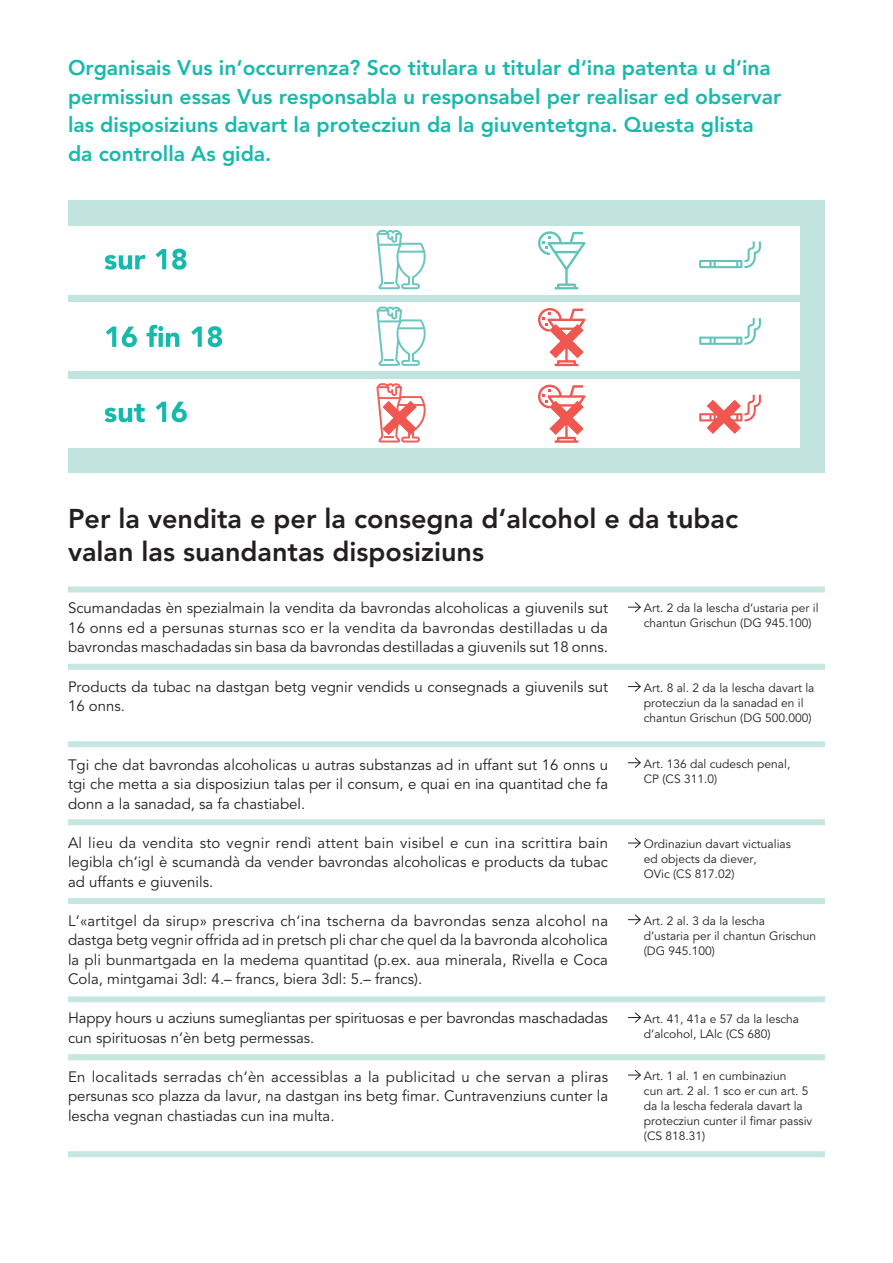
<style>
.page{position:relative;width:893px;height:1263px;background:#fff}
.page>*{position:absolute;margin:0;border:0;box-sizing:border-box;transform-origin:0 0}
.t1{font:800 27px/33px "Avenir";color:#231f20}
.t2{font:800 21px/28.5px "Avenir";color:#15baac}
.t3{font:15px/19.5px "Avenir";color:#231f20;text-align:justify}
.t4{font:12px/15px "Avenir";color:#231f20}
</style>
<div class="page">
<div style="left:68px;top:201px;width:757px;height:272px;background:#c1e4df"></div>
<div style="left:68px;top:226px;width:731px;height:68px;background:#fff"></div>
<div style="left:68px;top:303px;width:731px;height:68px;background:#fff"></div>
<div style="left:68px;top:379px;width:731px;height:68px;background:#fff"></div>
<svg style="left:699px;top:318px;width:62px;height:27px"></svg>
<svg style="left:376px;top:307px;width:50px;height:59px"></svg>
<svg style="left:538px;top:231px;width:47px;height:58px"></svg>
<svg style="left:699px;top:241px;width:62px;height:27px"></svg>
<svg style="left:376px;top:230px;width:50px;height:59px"></svg>
<svg style="left:538px;top:385px;width:48px;height:58px"></svg>
<svg style="left:699px;top:394px;width:62px;height:40px"></svg>
<svg style="left:376px;top:383px;width:50px;height:60px"></svg>
<svg style="left:538px;top:308px;width:48px;height:59px"></svg>
<svg style="left:105px;top:255px;width:40px;height:15px"></svg>
<svg style="left:156px;top:249px;width:10px;height:20px"></svg>
<svg style="left:172px;top:249px;width:14px;height:21px"></svg>
<svg style="left:106px;top:327px;width:10px;height:20px"></svg>
<svg style="left:122px;top:327px;width:15px;height:20px"></svg>
<svg style="left:147px;top:325px;width:32px;height:22px"></svg>
<svg style="left:191px;top:327px;width:11px;height:20px"></svg>
<svg style="left:208px;top:326px;width:14px;height:21px"></svg>
<svg style="left:105px;top:404px;width:40px;height:18px"></svg>
<svg style="left:156px;top:402px;width:10px;height:20px"></svg>
<svg style="left:172px;top:402px;width:15px;height:20px"></svg>
<svg style="left:628px;top:602px;width:13px;height:11px"></svg>
<svg style="left:628px;top:681px;width:13px;height:11px"></svg>
<svg style="left:628px;top:757px;width:13px;height:11px"></svg>
<svg style="left:628px;top:838px;width:13px;height:11px"></svg>
<svg style="left:628px;top:914px;width:13px;height:11px"></svg>
<svg style="left:628px;top:1070px;width:13px;height:11px"></svg>
<svg style="left:628px;top:1012px;width:13px;height:11px"></svg>
<div style="left:68px;top:664px;width:757px;height:6px;background:#c6e6e2"></div>
<div style="left:68px;top:586px;width:757px;height:6px;background:#c6e6e2"></div>
<div style="left:68px;top:819px;width:757px;height:6px;background:#c6e6e2"></div>
<div style="left:68px;top:741px;width:757px;height:6px;background:#c6e6e2"></div>
<div style="left:68px;top:898px;width:757px;height:6px;background:#c6e6e2"></div>
<div style="left:68px;top:996px;width:757px;height:6px;background:#c6e6e2"></div>
<div style="left:68px;top:1054px;width:757px;height:6px;background:#c6e6e2"></div>
<div style="left:68px;top:1151px;width:757px;height:6px;background:#c6e6e2"></div>
<p class="t2" style="left:68px;top:54px;width:715px">Organisais Vus in‘occurrenza? Sco titulara u titular d‘ina patenta u d‘ina permissiun essas Vus responsabla u responsabel per realisar ed observar las disposiziuns davart la protecziun da la giuventetgna. Questa glista da controlla As gida.</p>
<h1 class="t1" style="left:68px;top:502px;width:672px">Per la vendita e per la consegna d‘alcohol e da tubac valan las suandantas disposiziuns</h1>
<p class="t3" style="left:68px;top:599px;width:542px">Scumandadas èn spezialmain la vendita da bavrondas alcoholicas a giuvenils sut 16 onns ed a persunas sturnas sco er la vendita da bavrondas destilladas u da bavrondas maschadadas sin basa da bavrondas destilladas a giuvenils sut 18 onns.</p>
<p class="t3" style="left:68px;top:677px;width:542px">Products da tubac na dastgan betg vegnir vendids u consegnads a giuvenils sut<br>16 onns.</p>
<p class="t3" style="left:68px;top:755px;width:542px">Tgi che dat bavrondas alcoholicas u autras substanzas ad in uffant sut 16 onns u tgi che metta a sia disposiziun talas per il consum, e quai en ina quantitad che fa donn a la sanadad, sa fa chastiabel.</p>
<p class="t3" style="left:68px;top:833px;width:542px">Al lieu da vendita sto vegnir rendì attent bain visibel e cun ina scrittira bain legibla ch‘igl è scumandà da vender bavrondas alcoholicas e products da tubac ad uffants e giuvenils.</p>
<p class="t3" style="left:68px;top:911px;width:542px">L‘«artitgel da sirup» prescriva ch‘ina tscherna da bavrondas senza alcohol na dastga betg vegnir offrida ad in pretsch pli char che quel da la bavronda alcoholica la pli bunmartgada en la medema quantitad (p.ex. aua minerala, Rivella e Coca Cola, mintgamai 3dl: 4.– francs, biera 3dl: 5.– francs).</p>
<p class="t3" style="left:68px;top:1008px;width:541px">Happy hours u acziuns sumegliantas per spirituosas e per bavrondas maschadadas cun spirituosas n‘èn betg permessas.</p>
<p class="t3" style="left:68px;top:1067px;width:542px">En localitads serradas ch‘èn accessiblas a la publicitad u che servan a pliras persunas sco plazza da lavur, na dastgan ins betg fimar. Cuntravenziuns cunter la lescha vegnan chastiadas cun ina multa.</p>
<p class="t4" style="left:644px;top:601px;width:176px">Art. 2 da la lescha d‘ustaria per il chantun Grischun (DG 945.100)</p>
<p class="t4" style="left:644px;top:680px;width:172px">Art. 8 al. 2 da la lescha davart la protecziun da la sanadad en il chantun Grischun (DG 500.000)</p>
<p class="t4" style="left:644px;top:756px;width:148px">Art. 136 dal cudesch penal,<br>CP (CS 311.0)</p>
<p class="t4" style="left:644px;top:837px;width:149px">Ordinaziun davart victualias ed objects da diever,<br>OVic (CS 817.02)</p>
<p class="t4" style="left:644px;top:913px;width:174px">Art. 2 al. 3 da la lescha<br>d‘ustaria per il chantun Grischun (DG 945.100)</p>
<p class="t4" style="left:644px;top:1011px;width:157px">Art. 41, 41a e 57 da la lescha d‘alcohol, LAlc (CS 680)</p>
<p class="t4" style="left:644px;top:1069px;width:170px">Art. 1 al. 1 en cumbinaziun<br>cun art. 2 al. 1 sco er cun art. 5 da la lescha federala davart la protecziun cunter il fimar passiv (CS 818.31)</p>
</div>
